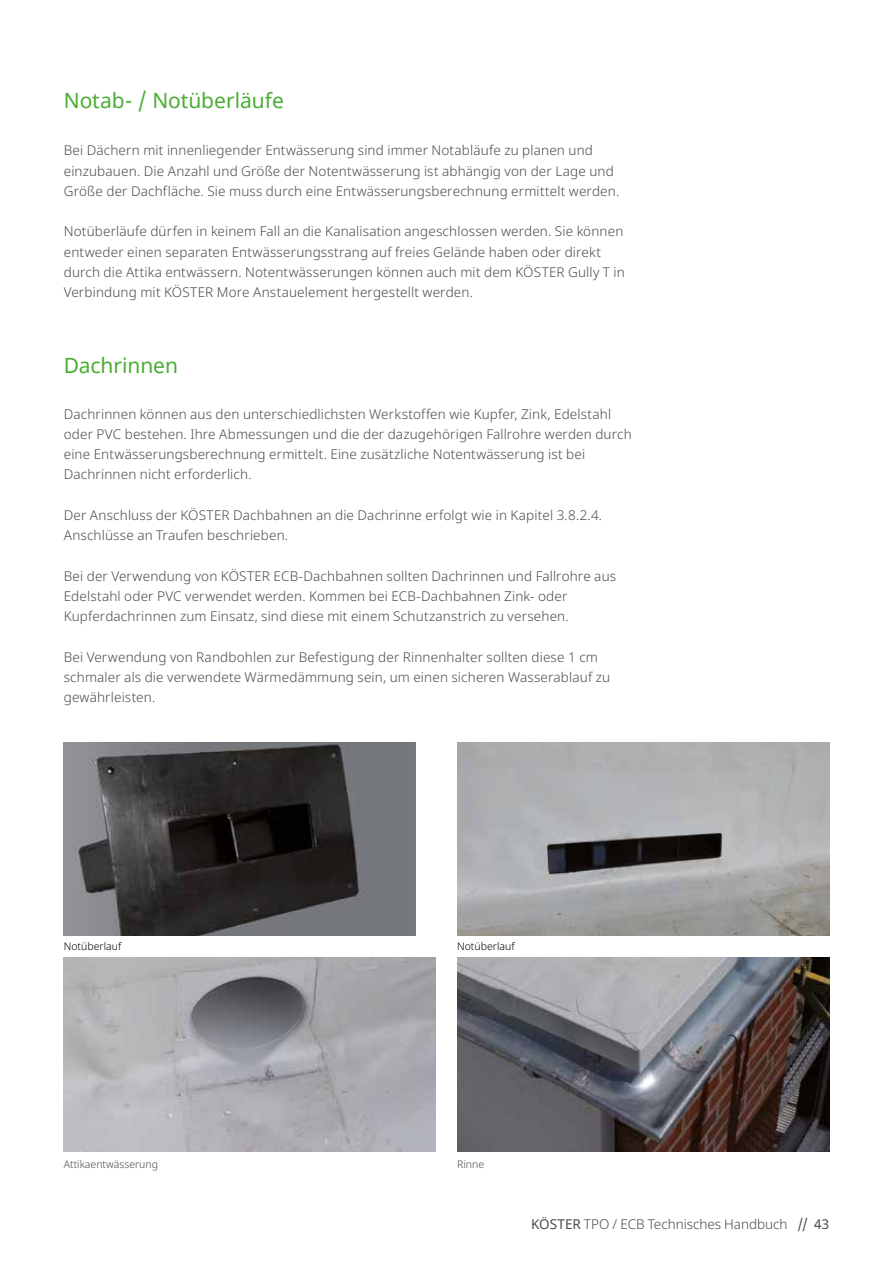
<style>
.page{position:relative;width:893px;height:1263px;background:#fff}
.page>*{position:absolute;margin:0;border:0;box-sizing:border-box;transform-origin:0 0}
.t1{font:21px "Noto Sans";letter-spacing:-.005em;color:#49ad33}
.t2{font:300 13.5px/20.2px "Noto Sans";letter-spacing:.01em;color:#4a4a49}
.t3{font:300 10.5px "Noto Sans";color:#4a4a49}
.t4{font:300 10.5px "Noto Sans";color:#000}
.s1{font-weight:400}
</style>
<div class="page">
<img style="left:64px;top:742px;width:351px;height:193px">
<img style="left:457px;top:742px;width:372px;height:193px">
<img style="left:64px;top:958px;width:372px;height:193px">
<img style="left:457px;top:958px;width:372px;height:193px">
<h1 class="t1" style="left:64px;top:85px;width:222px">Notab- / Notüberläufe</h1>
<p class="t2" style="left:64px;top:141px;width:557px">Bei Dächern mit innenliegender Entwässerung sind immer Notabläufe zu planen und einzubauen. Die Anzahl und Größe der Notentwässerung ist abhängig von der Lage und<br>Größe der Dachfläche. Sie muss durch eine Entwässerungsberechnung ermittelt werden.</p>
<p class="t2" style="left:64px;top:222px;width:563px">Notüberläufe dürfen in keinem Fall an die Kanalisation angeschlossen werden. Sie können entweder einen separaten Entwässerungsstrang auf freies Gelände haben oder direkt durch die Attika entwässern. Notentwässerungen können auch mit dem KÖSTER Gully T in Verbindung mit KÖSTER More Anstauelement hergestellt werden.</p>
<h1 class="t1" style="left:64px;top:351px;width:116px">Dachrinnen</h1>
<p class="t2" style="left:64px;top:404px;width:569px">Dachrinnen können aus den unterschiedlichsten Werkstoffen wie Kupfer, Zink, Edelstahl oder PVC bestehen. Ihre Abmessungen und die der dazugehörigen Fallrohre werden durch eine Entwässerungsberechnung ermittelt. Eine zusätzliche Notentwässerung ist bei Dachrinnen nicht erforderlich.</p>
<p class="t2" style="left:64px;top:505px;width:540px">Der Anschluss der KÖSTER Dachbahnen an die Dachrinne erfolgt wie in Kapitel 3.8.2.4.<br>Anschlüsse an Traufen beschrieben.</p>
<p class="t2" style="left:64px;top:566px;width:554px">Bei der Verwendung von KÖSTER ECB-Dachbahnen sollten Dachrinnen und Fallrohre aus<br>Edelstahl oder PVC verwendet werden. Kommen bei ECB-Dachbahnen Zink- oder<br>Kupferdachrinnen zum Einsatz, sind diese mit einem Schutzanstrich zu versehen.</p>
<p class="t2" style="left:64px;top:647px;width:548px">Bei Verwendung von Randbohlen zur Befestigung der Rinnenhalter sollten diese 1 cm schmaler als die verwendete Wärmedämmung sein, um einen sicheren Wasserablauf zu gewährleisten.</p>
<p class="t4" style="left:64px;top:939px;width:59px">Notüberlauf</p>
<p class="t4" style="left:457px;top:939px;width:59px">Notüberlauf</p>
<p class="t3" style="left:64px;top:1157px;width:96px">Attikaentwässerung</p>
<p class="t3" style="left:457px;top:1157px;width:29px">Rinne</p>
<p class="t2" style="left:531px;top:1214px;width:299px"><span class="s1">KÖSTER</span> TPO / ECB Technisches Handbuch <span class="s1">// 43</span></p>
</div>
